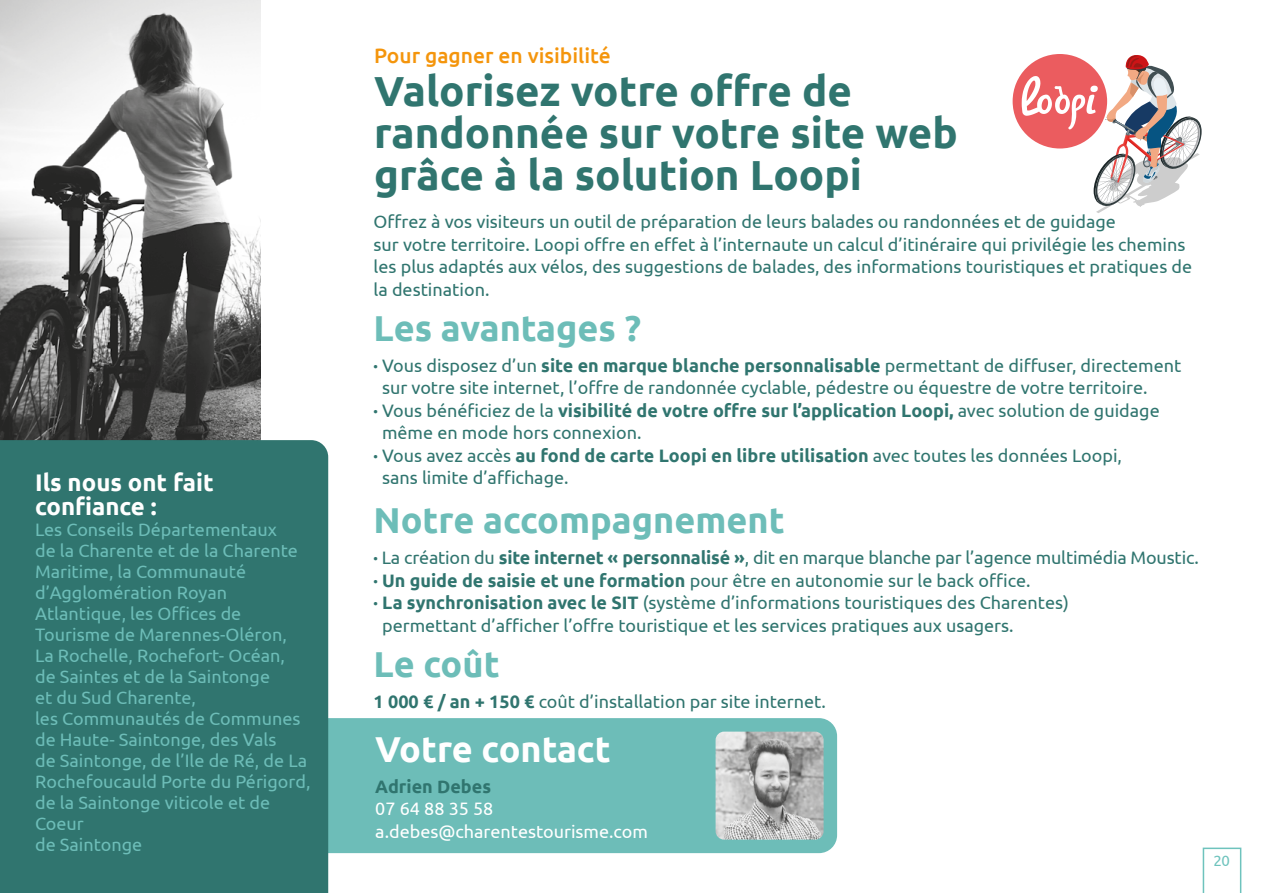
<style>
.page{position:relative;width:1263px;height:893px;background:#fff}
.page>*{position:absolute;margin:0;border:0;box-sizing:border-box;transform-origin:0 0}
.t1{font:700 42px/42px "Ubuntu";color:#30756f}
.t2{font:700 36px "Ubuntu";color:#6dbdb8}
.t3{font:700 36px "Ubuntu";color:#fff}
.t4{font:700 24px/24px "Ubuntu";color:#fff}
.t5{font:500 21px "Ubuntu";color:#f4950c}
.t6{font:18px/22.5px "Ubuntu";color:#30756f}
.t7{font:18px/21px "Ubuntu";color:#6dbdb8}
.t8{font:700 18px "Ubuntu";color:#30756f}
.t9{font:18px/22.5px "Ubuntu";color:#fff}
.t10{font:15px "Ubuntu";color:#6ec3bd}
.s1{font-weight:700}
.s2{font-weight:400}
</style>
<div class="page">
<svg style="left:1203px;top:848px;width:38px;height:45px"></svg>
<img style="left:0;top:0;width:261px;height:440px">
<div style="left:235px;top:718px;width:602px;height:135px;background:#6dbdb8;border-radius:18px"></div>
<img style="left:716px;top:732px;width:108px;height:108px">
<svg style="left:1012px;top:54px;width:189px;height:159px"></svg>
<div style="left:0;top:440px;width:328px;height:453px;background:#30756f"></div>
<h3 class="t4" style="left:35px;top:470px;width:180px">Ils nous ont fait confiance :</h3>
<p class="t7" style="left:35px;top:519px;width:277px">Les Conseils Départementaux<br>de la Charente et de la Charente<br>Maritime, la Communauté d’Agglomération Royan<br>Atlantique, les Offices de<br>Tourisme de Marennes-Oléron,<br>La Rochelle, Rochefort- Océan,<br>de Saintes et de la Saintonge<br>et du Sud Charente,<br>les Communautés de Communes de Haute- Saintonge, des Vals<br>de Saintonge, de l’Ile de Ré, de La<br>Rochefoucauld Porte du Périgord, de la Saintonge viticole et de<br>Coeur<br>de Saintonge</p>
<p class="t5" style="left:374px;top:42px;width:238px">Pour gagner en visibilité</p>
<h1 class="t1" style="left:374px;top:70px;width:585px">Valorisez votre offre de randonnée sur votre site web grâce à la solution Loopi</h1>
<p class="t6" style="left:374px;top:210px;width:820px">Offrez à vos visiteurs un outil de préparation de leurs balades ou randonnées et de guidage<br>sur votre territoire. Loopi offre en effet à l’internaute un calcul d’itinéraire qui privilégie les chemins les plus adaptés aux vélos, des suggestions de balades, des informations touristiques et pratiques de la destination.</p>
<h2 class="t2" style="left:374px;top:306px;width:269px">Les avantages ?</h2>
<p class="t6" style="left:374px;top:354px;width:809px"><span class="s1">·</span> Vous disposez d’un <span class="s1">site en marque blanche personnalisable</span> permettant de diffuser, directement</p>
<p class="t6" style="left:382px;top:376px;width:767px">sur votre site internet, l’offre de randonnée cyclable, pédestre ou équestre de votre territoire.</p>
<p class="t8" style="left:374px;top:399px;width:788px">· <span class="s2">Vous bénéficiez de la</span> visibilité de votre offre sur l’application Loopi, <span class="s2">avec solution de guidage</span></p>
<p class="t6" style="left:382px;top:421px;width:261px">même en mode hors connexion.</p>
<p class="t6" style="left:374px;top:444px;width:750px"><span class="s1">·</span> Vous avez accès <span class="s1">au fond de carte Loopi en libre utilisation</span> avec toutes les données Loopi,</p>
<p class="t6" style="left:382px;top:466px;width:188px">sans limite d’affichage.</p>
<h2 class="t2" style="left:374px;top:499px;width:413px">Notre accompagnement</h2>
<p class="t6" style="left:374px;top:546px;width:827px"><span class="s1">·</span> La création du <span class="s1">site internet « personnalisé »</span>, dit en marque blanche par l’agence multimédia Moustic.</p>
<p class="t6" style="left:374px;top:569px;width:658px"><span class="s1">· Un guide de saisie et une formation</span> pour être en autonomie sur le back office.</p>
<p class="t6" style="left:374px;top:591px;width:697px"><span class="s1">· La synchronisation avec le SIT</span> (système d’informations touristiques des Charentes)</p>
<p class="t6" style="left:382px;top:614px;width:633px">permettant d’afficher l’offre touristique et les services pratiques aux usagers.</p>
<h2 class="t2" style="left:374px;top:642px;width:128px">Le coût</h2>
<p class="t6" style="left:374px;top:689px;width:454px"><span class="s1">1 000 € / an + 150 €</span> coût d’installation par site internet.</p>
<h2 class="t3" style="left:375px;top:727px;width:237px">Votre contact</h2>
<p class="t8" style="left:375px;top:775px;width:117px">Adrien Debes</p>
<p class="t9" style="left:375px;top:797px;width:274px">07 64 88 35 58 a.debes@charentestourisme.com</p>
<p class="t10" style="left:1213px;top:852px;width:18px">20</p>
</div>
